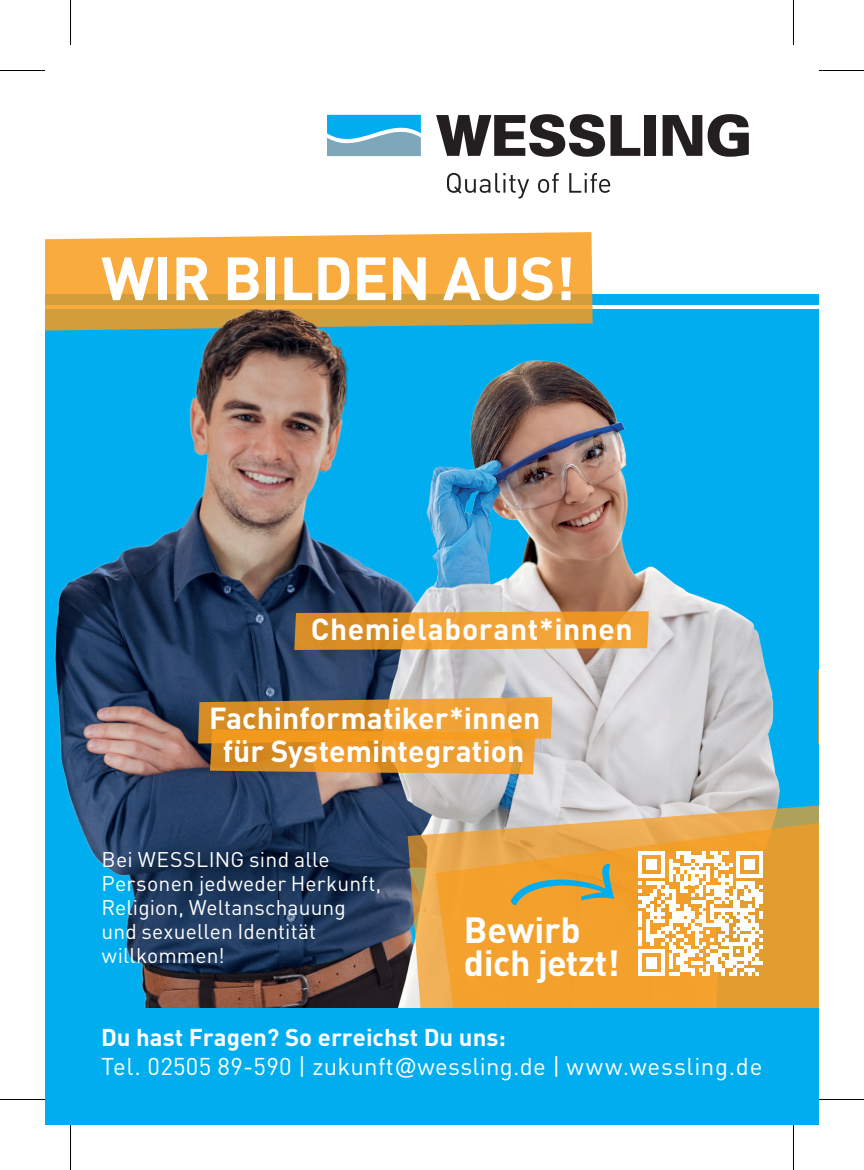
<style>
.page{position:relative;width:864px;height:1170px;background:#fff}
.page>*{position:absolute;margin:0;border:0;box-sizing:border-box;transform-origin:0 0}
.t1{font:700 60px "WESSLINGDIN";letter-spacing:-.01em;color:#fff}
.Zitat{font:700 36px "WESSLINGDIN";letter-spacing:-.01em;color:#fff}
.t2{font:700 30px/33px "WESSLINGDIN";letter-spacing:.005em;color:#fff;text-align:center}
.t3{font:24px "WESSLINGDIN";letter-spacing:.01em;color:#fff}
.t4{font:700 24px "WESSLINGDIN";color:#fff}
.t5{font:21px/24px "WESSLINGDIN";letter-spacing:.01em;color:#fff}
</style>
<div class="page">
<div style="left:45px;top:294px;width:774px;height:11px;background:#00aeef"></div>
<svg style="left:45px;top:232px;width:548px;height:99px;background:#efad4b"></svg>
<img style="left:45px;top:299px;width:433px;height:709px">
<img style="left:366px;top:337px;width:442px;height:459px">
<svg style="left:327px;top:114px;width:94px;height:42px;background:#56b4d9"></svg>
<svg style="left:436px;top:114px;width:204px;height:43px"></svg>
<div style="left:644px;top:115px;width:12px;height:41px;background:#231f20"></div>
<svg style="left:662px;top:114px;width:87px;height:43px"></svg>
<svg style="left:447px;top:173px;width:163px;height:26px"></svg>
<hr style="left:818px;top:670px;width:1px;height:74px;background:#f89c1c">
<svg style="left:294px;top:611px;width:355px;height:39px;background:#e39a36"></svg>
<svg style="left:198px;top:697px;width:354px;height:77px;background:#d69234"></svg>
<svg style="left:355px;top:721px;width:122px;height:287px;background:#8b755a"></svg>
<svg style="left:436px;top:796px;width:383px;height:212px;background:#e4a64a"></svg>
<div style="left:45px;top:1008px;width:774px;height:117px;background:#00aeef"></div>
<svg style="left:638px;top:851px;width:125px;height:125px"></svg>
<svg style="left:511px;top:864px;width:103px;height:42px;background:#bea255"></svg>
<hr style="left:0;top:70px;width:45px;height:1px;background:#000">
<hr style="left:819px;top:70px;width:45px;height:1px;background:#000">
<hr style="left:0;top:1099px;width:45px;height:1px;background:#000">
<hr style="left:819px;top:1099px;width:45px;height:1px;background:#000">
<hr style="left:70px;top:0;width:1px;height:45px;background:#000">
<hr style="left:70px;top:1125px;width:1px;height:45px;background:#000">
<hr style="left:793px;top:0;width:1px;height:45px;background:#000">
<hr style="left:793px;top:1125px;width:1px;height:45px;background:#000">
<p class="t1" style="left:101px;top:239px;width:476px">WIR BILDEN AUS!</p>
<p class="t2" style="left:311px;top:611px;width:323px">Chemielaborant*innen</p>
<p class="t2" style="left:209px;top:701px;width:333px">Fachinformatiker*innen für Systemintegration</p>
<p class="t5" style="left:102px;top:847px;width:281px">Bei WESSLING sind alle<br>Personen jedweder Herkunft,<br>Religion, Weltanschauung und sexuellen Identität willkommen!</p>
<p class="Zitat" style="left:464px;top:906px;width:118px">Bewirb</p>
<p class="Zitat" style="left:464px;top:939px;width:157px">dich jetzt!</p>
<p class="t4" style="left:101px;top:1021px;width:406px">Du hast Fragen? So erreichst Du uns:</p>
<p class="t3" style="left:101px;top:1051px;width:663px">Tel. 02505 89-590 | zukunft@wessling.de | www.wessling.de</p>
</div>
